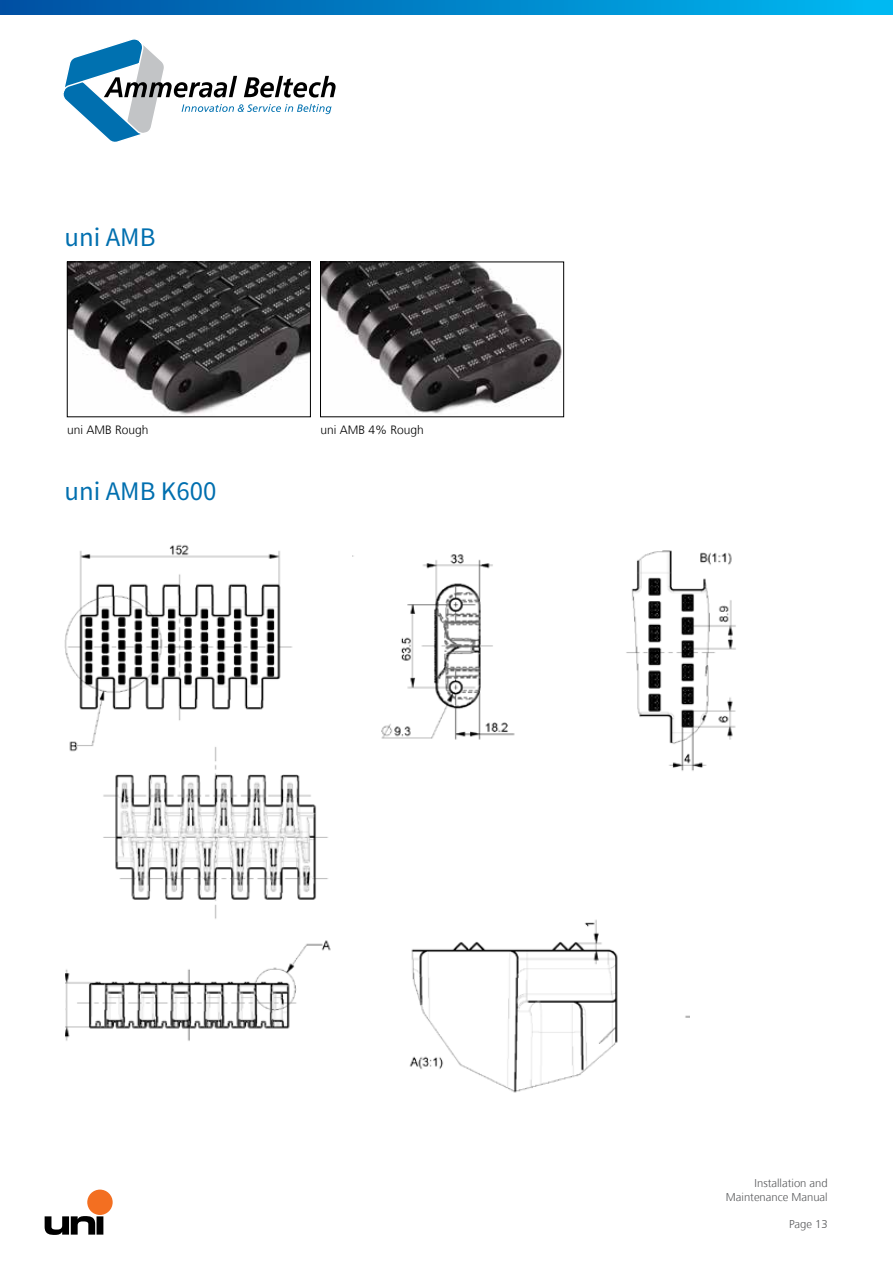
<style>
.page{position:relative;width:893px;height:1263px;background:#fff}
.page>*{position:absolute;margin:0;border:0;box-sizing:border-box;transform-origin:0 0}
.t1{font:24px "Noto Sans CJ Ksc";color:#006faf}
.t2{font:300 12px "Frutiger";color:#000}
.t3{font:300 11.25px/13.5px "Frutiger";color:#58595b;text-align:right}
</style>
<div class="page">
<svg style="left:0;top:0;width:893px;height:15px;background:#0083c8"></svg>
<svg style="left:63px;top:39px;width:273px;height:103px"></svg>
<svg style="left:45px;top:1216px;width:58px;height:19px"></svg>
<div style="left:87px;top:1189px;width:26px;height:26px;background:#f36f21;border-radius:50%"></div>
<img style="left:64px;top:544px;width:228px;height:208px">
<img style="left:353px;top:554px;width:162px;height:186px">
<img style="left:626px;top:550px;width:110px;height:221px">
<img style="left:100px;top:723px;width:228px;height:196px">
<img style="left:65px;top:940px;width:266px;height:101px">
<img style="left:409px;top:919px;width:281px;height:174px">
<img style="left:69px;top:264px;width:239px;height:151px">
<div style="left:67px;top:262px;width:243px;height:155px;border:1px solid #000"></div>
<img style="left:322px;top:264px;width:240px;height:150px">
<div style="left:320px;top:262px;width:244px;height:155px;border:1px solid #000"></div>
<h1 class="t1" style="left:65px;top:223px;width:93px">uni AMB</h1>
<p class="t2" style="left:67px;top:423px;width:83px">uni AMB Rough</p>
<p class="t2" style="left:320px;top:423px;width:105px">uni AMB 4% Rough</p>
<h1 class="t1" style="left:65px;top:478px;width:153px">uni AMB K600</h1>
<p class="t3" style="left:726px;top:1177px;width:103px">Installation and<br>Maintenance Manual</p>
<p class="t3" style="left:789px;top:1217px;width:40px">Page 13</p>
</div>
